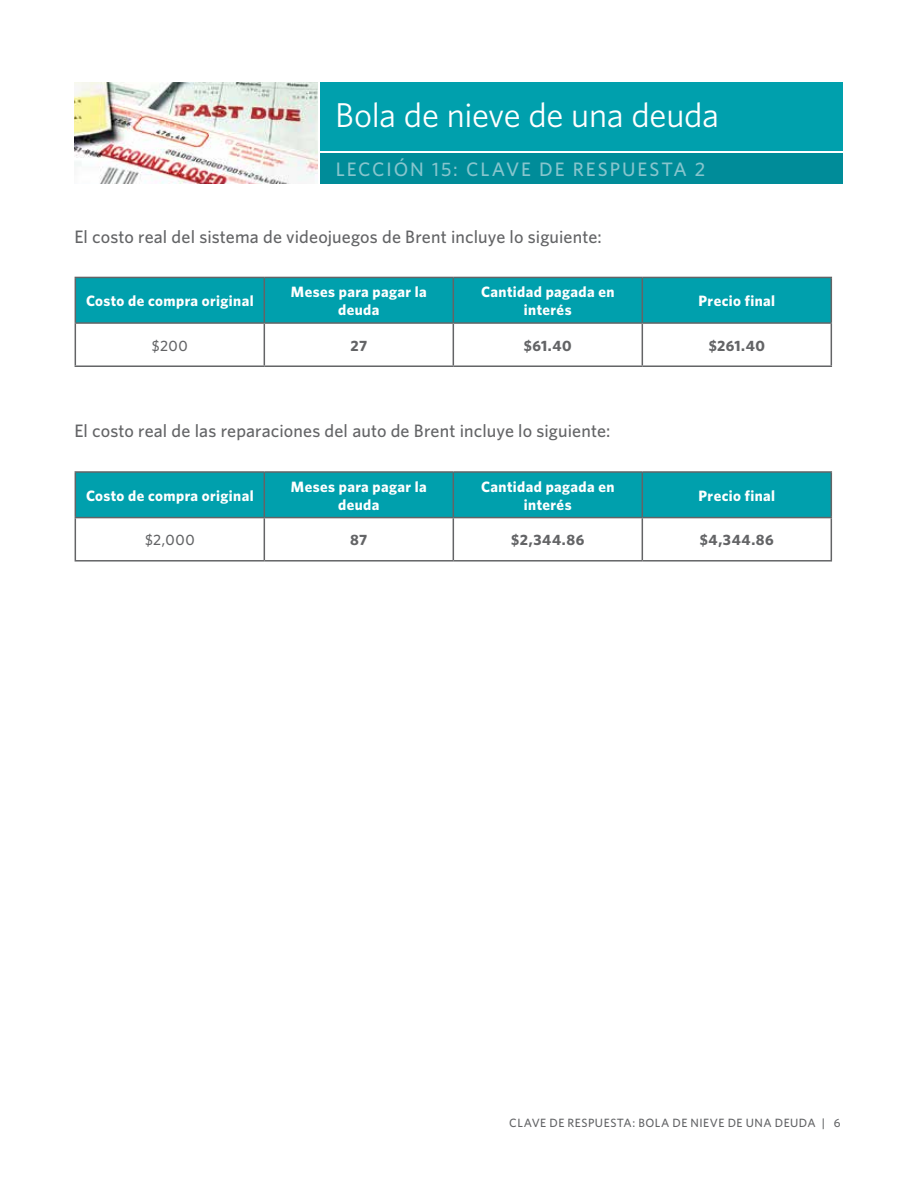
<style>
.page{position:relative;width:918px;height:1188px;background:#fff}
.page>*{position:absolute;margin:0;border:0;box-sizing:border-box;transform-origin:0 0}
.t1{font:34.5px "Whitney";letter-spacing:-.01em;color:#fff}
.t2{font:500 19.5px "Whitney";letter-spacing:.1em;color:#87c5cd}
.t3{font:500 18px "Whitney";letter-spacing:.005em;color:#636466}
.t4{font:700 15px/18px "Whitney";letter-spacing:.025em;color:#fff;text-align:center}
.t5{font:700 15px "Whitney";letter-spacing:.03em;color:#636466}
.t6{font:500 15px "Whitney";letter-spacing:.04em;color:#636466}
.t7{font:500 12px "Whitney";letter-spacing:.04em;color:#636466}
</style>
<div class="page">
<img style="left:74px;top:82px;width:243px;height:102px">
<div style="left:320px;top:82px;width:523px;height:69px;background:#00a0ad"></div>
<div style="left:320px;top:153px;width:523px;height:30px;background:#008c99"></div>
<div style="left:76px;top:278px;width:755px;height:44px;background:#00a0ad"></div>
<hr style="left:75px;top:277px;width:189px;height:1px;background:#636466">
<hr style="left:75px;top:278px;width:1px;height:44px;background:#636466">
<hr style="left:264px;top:277px;width:189px;height:1px;background:#636466">
<hr style="left:264px;top:278px;width:1px;height:44px;background:#636466">
<hr style="left:453px;top:277px;width:189px;height:1px;background:#636466">
<hr style="left:453px;top:278px;width:1px;height:44px;background:#636466">
<hr style="left:642px;top:277px;width:190px;height:1px;background:#636466">
<hr style="left:642px;top:278px;width:1px;height:44px;background:#636466">
<hr style="left:831px;top:278px;width:1px;height:44px;background:#636466">
<hr style="left:75px;top:322px;width:189px;height:2px;background:#636466">
<hr style="left:75px;top:324px;width:1px;height:41px;background:#636466">
<hr style="left:264px;top:322px;width:189px;height:2px;background:#636466">
<hr style="left:264px;top:324px;width:1px;height:41px;background:#636466">
<hr style="left:453px;top:322px;width:189px;height:2px;background:#636466">
<hr style="left:453px;top:324px;width:1px;height:41px;background:#636466">
<hr style="left:642px;top:322px;width:190px;height:2px;background:#636466">
<hr style="left:642px;top:324px;width:1px;height:41px;background:#636466">
<hr style="left:831px;top:324px;width:1px;height:41px;background:#636466">
<hr style="left:75px;top:365px;width:189px;height:2px;background:#636466">
<hr style="left:264px;top:365px;width:189px;height:2px;background:#636466">
<hr style="left:453px;top:365px;width:189px;height:2px;background:#636466">
<hr style="left:642px;top:365px;width:190px;height:2px;background:#636466">
<div style="left:76px;top:473px;width:755px;height:44px;background:#00a0ad"></div>
<hr style="left:75px;top:471px;width:189px;height:2px;background:#636466">
<hr style="left:75px;top:473px;width:1px;height:44px;background:#636466">
<hr style="left:264px;top:471px;width:189px;height:2px;background:#636466">
<hr style="left:264px;top:473px;width:1px;height:44px;background:#636466">
<hr style="left:453px;top:471px;width:189px;height:2px;background:#636466">
<hr style="left:453px;top:473px;width:1px;height:44px;background:#636466">
<hr style="left:642px;top:471px;width:190px;height:2px;background:#636466">
<hr style="left:642px;top:473px;width:1px;height:44px;background:#636466">
<hr style="left:831px;top:473px;width:1px;height:44px;background:#636466">
<hr style="left:75px;top:517px;width:189px;height:1px;background:#636466">
<hr style="left:75px;top:518px;width:1px;height:42px;background:#636466">
<hr style="left:264px;top:517px;width:189px;height:1px;background:#636466">
<hr style="left:264px;top:518px;width:1px;height:42px;background:#636466">
<hr style="left:453px;top:517px;width:189px;height:1px;background:#636466">
<hr style="left:453px;top:518px;width:1px;height:42px;background:#636466">
<hr style="left:642px;top:517px;width:190px;height:1px;background:#636466">
<hr style="left:642px;top:518px;width:1px;height:42px;background:#636466">
<hr style="left:831px;top:518px;width:1px;height:42px;background:#636466">
<hr style="left:75px;top:560px;width:189px;height:2px;background:#636466">
<hr style="left:264px;top:560px;width:189px;height:2px;background:#636466">
<hr style="left:453px;top:560px;width:189px;height:2px;background:#636466">
<hr style="left:642px;top:560px;width:190px;height:2px;background:#636466">
<h1 class="t1" style="left:335px;top:92px;width:386px">Bola de nieve de una deuda</h1>
<h2 class="t2" style="left:336px;top:156px;width:371px">LECCIÓN 15: CLAVE DE RESPUESTA 2</h2>
<p class="t3" style="left:75px;top:225px;width:529px">El costo real del sistema de videojuegos de Brent incluye lo siguiente:</p>
<p class="t4" style="left:86px;top:292px;width:169px">Costo de compra original</p>
<p class="t4" style="left:291px;top:283px;width:137px">Meses para pagar la deuda</p>
<p class="t4" style="left:481px;top:283px;width:135px">Cantidad pagada en interés</p>
<p class="t4" style="left:699px;top:292px;width:78px">Precio final</p>
<p class="t6" style="left:152px;top:336px;width:37px">$200</p>
<p class="t5" style="left:350px;top:335px;width:18px">27</p>
<p class="t5" style="left:524px;top:335px;width:49px">$61.40</p>
<p class="t5" style="left:709px;top:335px;width:58px">$261.40</p>
<p class="t3" style="left:75px;top:419px;width:537px">El costo real de las reparaciones del auto de Brent incluye lo siguiente:</p>
<p class="t4" style="left:86px;top:486px;width:169px">Costo de compra original</p>
<p class="t4" style="left:291px;top:477px;width:137px">Meses para pagar la deuda</p>
<p class="t4" style="left:481px;top:477px;width:135px">Cantidad pagada en interés</p>
<p class="t4" style="left:699px;top:486px;width:78px">Precio final</p>
<p class="t6" style="left:145px;top:530px;width:51px">$2,000</p>
<p class="t5" style="left:350px;top:530px;width:19px">87</p>
<p class="t5" style="left:511px;top:530px;width:75px">$2,344.86</p>
<p class="t5" style="left:700px;top:530px;width:76px">$4,344.86</p>
<p class="t7" style="left:509px;top:1115px;width:333px">CLAVE DE RESPUESTA: BOLA DE NIEVE DE UNA DEUDA | 6</p>
</div>
